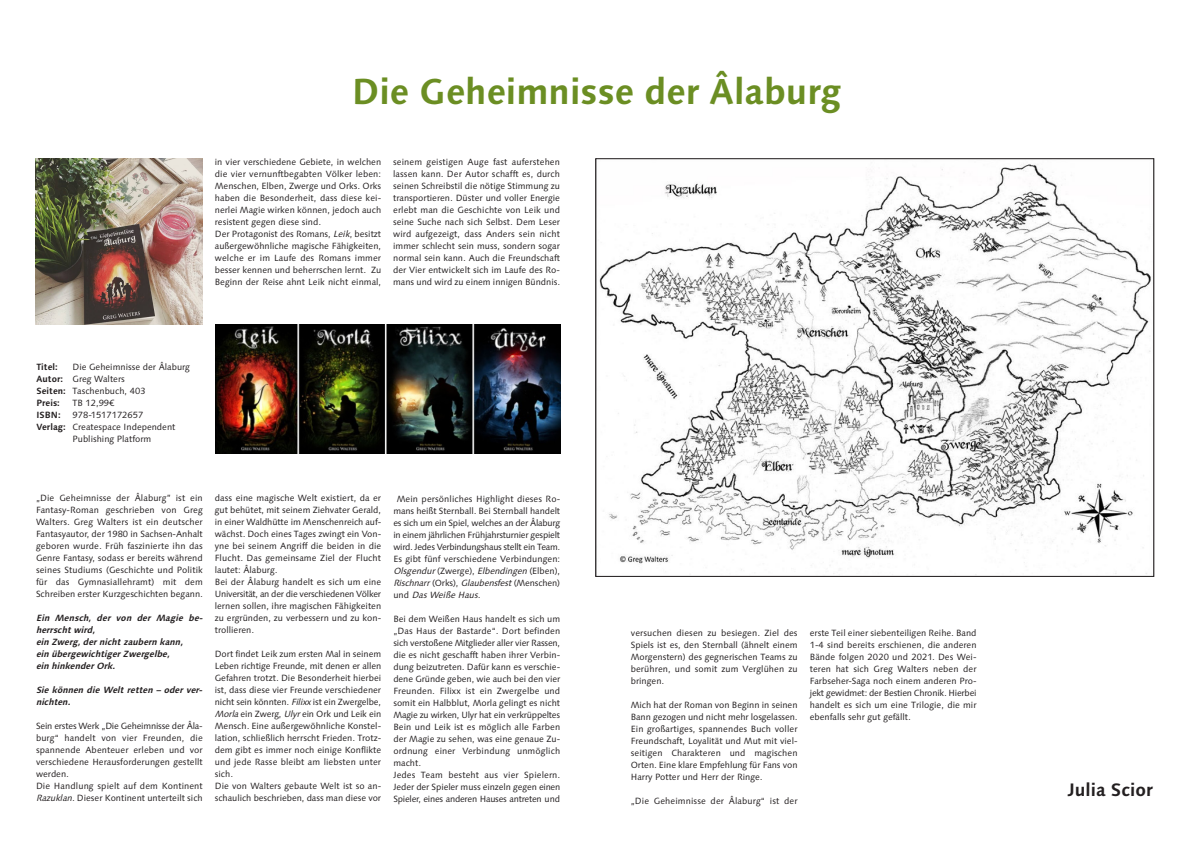
<style>
.page{position:relative;width:1191px;height:842px;background:#fff}
.page>*{position:absolute;margin:0;border:0;box-sizing:border-box;transform-origin:0 0}
.t1{font:700 36px "Linotype Syntax";color:#6b8e23}
.t2{font:700 18px "Linotype Syntax";color:#231f20}
.t3{font:9px/12px "Linotype Syntax";color:#231f20;text-align:justify}
.t4{font:italic 700 9px/12px "Linotype Syntax";color:#231f20}
.t5{font:700 9px "Linotype Syntax";color:#231f20}
.s1{font-style:italic}
.s2{font-weight:700}
</style>
<div class="page">
<img style="left:36px;top:159px;width:167px;height:166px">
<img style="left:599px;top:163px;width:552px;height:411px">
<img style="left:215px;top:325px;width:345px;height:128px">
<p class="t1" style="left:352px;top:77px;width:491px">Die Geheimnisse der Âlaburg</p>
<p class="t3" style="left:215px;top:157px;width:168px">in vier verschiedene Gebiete, in welchen die vier vernunftbegabten Völker leben:<br>Menschen, Elben, Zwerge und Orks. Orks haben die Besonderheit, dass diese kei&shy;nerlei Magie wirken können, jedoch auch resistent gegen diese sind.</p>
<p class="t3" style="left:215px;top:229px;width:168px">Der Protagonist des Romans, <span class="s1">Leik</span>, besitzt außergewöhnliche magische Fähigkeiten, welche er im Laufe des Romans immer besser kennen und beherrschen lernt. Zu Beginn der Reise ahnt Leik nicht einmal,</p>
<p class="t3" style="left:393px;top:157px;width:168px">seinem geistigen Auge fast auferstehen lassen kann. Der Autor schafft es, durch seinen Schreibstil die nötige Stimmung zu transportieren. Düster und voller Energie erlebt man die Geschichte von Leik und seine Suche nach sich Selbst. Dem Leser wird aufgezeigt, dass Anders sein nicht immer schlecht sein muss, sondern sogar normal sein kann. Auch die Freundschaft der Vier entwickelt sich im Laufe des Ro&shy;mans und wird zu einem innigen Bündnis.</p>
<p class="t5" style="left:37px;top:363px;width:23px">Titel:</p>
<p class="t3" style="left:73px;top:362px;width:119px">Die Geheimnisse der Âlaburg</p>
<p class="t3" style="left:37px;top:374px;width:90px"><span class="s2">Autor:</span> Greg Walters</p>
<p class="t3" style="left:37px;top:386px;width:111px"><span class="s2">Seiten:</span> Taschenbuch, 403</p>
<p class="t5" style="left:37px;top:399px;width:25px">Preis:</p>
<p class="t3" style="left:73px;top:398px;width:43px">TB 12,99€</p>
<p class="t5" style="left:37px;top:411px;width:26px">ISBN:</p>
<p class="t3" style="left:73px;top:410px;width:72px">978-1517172657</p>
<p class="t3" style="left:37px;top:422px;width:140px"><span class="s2">Verlag:</span> Createspace Independent</p>
<p class="t3" style="left:73px;top:434px;width:80px">Publishing Platform</p>
<p class="t3" style="left:36px;top:492px;width:168px">„Die Geheimnisse der Âlaburg” ist ein Fantasy-Roman geschrieben von Greg Walters. Greg Walters ist ein deutscher Fantasyautor, der 1980 in Sachsen-Anhalt geboren wurde. Früh faszinierte ihn das Genre Fantasy, sodass er bereits während seines Studiums (Geschichte und Politik für das Gymnasiallehramt) mit dem Schreiben erster Kurzgeschichten begann.</p>
<p class="t4" style="left:36px;top:612px;width:170px">Ein Mensch, der von der Magie be&shy;herrscht wird,</p>
<p class="t4" style="left:36px;top:636px;width:150px">ein Zwerg, der nicht zaubern kann,</p>
<p class="t4" style="left:36px;top:648px;width:137px">ein übergewichtiger Zwergelbe,</p>
<p class="t4" style="left:36px;top:660px;width:82px">ein hinkender Ork.</p>
<p class="t4" style="left:36px;top:684px;width:170px">Sie können die Welt retten – oder ver&shy;nichten.</p>
<p class="t3" style="left:36px;top:720px;width:168px">Sein erstes Werk „Die Geheimnisse der Âla&shy;burg“ handelt von vier Freunden, die spannende Abenteuer erleben und vor verschiedene Herausforderungen gestellt werden.</p>
<p class="t3" style="left:36px;top:780px;width:168px">Die Handlung spielt auf dem Kontinent<br><span class="s1">Razuklan</span>. Dieser Kontinent unterteilt sich</p>
<p class="t3" style="left:215px;top:492px;width:168px">dass eine magische Welt existiert, da er gut behütet, mit seinem Ziehvater Gerald, in einer Waldhütte im Menschenreich auf&shy;wächst. Doch eines Tages zwingt ein Von&shy;yne bei seinem Angriff die beiden in die Flucht. Das gemeinsame Ziel der Flucht lautet: Âlaburg.</p>
<p class="t3" style="left:215px;top:576px;width:168px">Bei der Âlaburg handelt es sich um eine Universität, an der die verschiedenen Völker lernen sollen, ihre magischen Fähigkeiten zu ergründen, zu verbessern und zu kon&shy;trollieren.</p>
<p class="t3" style="left:215px;top:648px;width:168px">Dort findet Leik zum ersten Mal in seinem Leben richtige Freunde, mit denen er allen Gefahren trotzt. Die Besonderheit hierbei ist, dass diese vier Freunde verschiedener nicht sein könnten. <span class="s1">Filixx</span> ist ein Zwergelbe, <span class="s1">Morla</span> ein Zwerg, <span class="s1">Ulyr</span>ein Ork und Leik ein Mensch. Eine außergewöhnliche Konstel&shy;lation, schließlich herrscht Frieden. Trotz&shy;dem gibt es immer noch einige Konflikte und jede Rasse bleibt am liebsten unter sich.</p>
<p class="t3" style="left:215px;top:780px;width:168px">Die von Walters gebaute Welt ist so an&shy;schaulich beschrieben, dass man diese vor</p>
<p class="t3" style="left:393px;top:494px;width:168px;text-indent:3px">Mein persönliches Highlight dieses Ro&shy;mans heißt Sternball. Bei Sternball handelt es sich um ein Spiel, welches an der Âlaburg in einem jährlichen Frühjahrsturnier gespielt wird. Jedes Verbindungshaus stellt ein Team.<br>Es gibt fünf verschiedene Verbindungen:<br><span class="s1">Olsgendur</span>(Zw e rge) , <span class="s1">Elbendingen</span> ( E l b e n ) , <span class="s1">Rischnarr</span> ( O r k s) , <span class="s1">Glaubensfest</span> (M e n s c h e n ) u n d <span class="s1">Das Weiße Haus</span>.</p>
<p class="t3" style="left:393px;top:614px;width:168px">Bei dem Weißen Haus handelt es sich um „Das Haus der Bastarde“. Dort befinden sich verstoßene Mitglieder aller vier Rassen, die es nicht geschafft haben ihrer Verbin&shy;dung beizutreten. Dafür kann es verschie&shy;dene Gründe geben, wie auch bei den vier Freunden. Filixx ist ein Zwergelbe und somit ein Halbblut, Morla gelingt es nicht Magie zu wirken, Ulyr hat ein verkrüppeltes Bein und Leik ist es möglich alle Farben der Magie zu sehen, was eine genaue Zu&shy;ordnung einer Verbindung unmöglich macht.</p>
<p class="t3" style="left:393px;top:770px;width:168px">Jedes Team besteht aus vier Spielern.<br>Jeder der Spieler muss einzeln gegen einen Spieler, eines anderen Hauses antreten und</p>
<p class="t3" style="left:631px;top:627px;width:168px">versuchen diesen zu besiegen. Ziel des Spiels ist es, den Sternball (ähnelt einem Morgenstern) des gegnerischen Teams zu berühren, und somit zum Verglühen zu bringen.</p>
<p class="t3" style="left:631px;top:699px;width:168px">Mich hat der Roman von Beginn in seinen Bann gezogen und nicht mehr losgelassen.<br>Ein großartiges, spannendes Buch voller Freundschaft, Loyalität und Mut mit viel&shy;seitigen Charakteren und magischen Orten. Eine klare Empfehlung für Fans von Harry Potter und Herr der Ringe.</p>
<p class="t3" style="left:631px;top:795px;width:168px">„Die Geheimnisse der Âlaburg“ ist der</p>
<p class="t3" style="left:809px;top:627px;width:168px">erste Teil einer siebenteiligen Reihe. Band 1-4 sind bereits erschienen, die anderen Bände folgen 2020 und 2021. Des Wei&shy;teren hat sich Greg Walters neben der Farbseher-Saga noch einem anderen Pro&shy;jekt gewidmet: der Bestien Chronik. Hierbei handelt es sich um eine Trilogie, die mir ebenfalls sehr gut gefällt.</p>
<p class="t2" style="left:1067px;top:782px;width:87px">Julia Scior</p>
</div>
